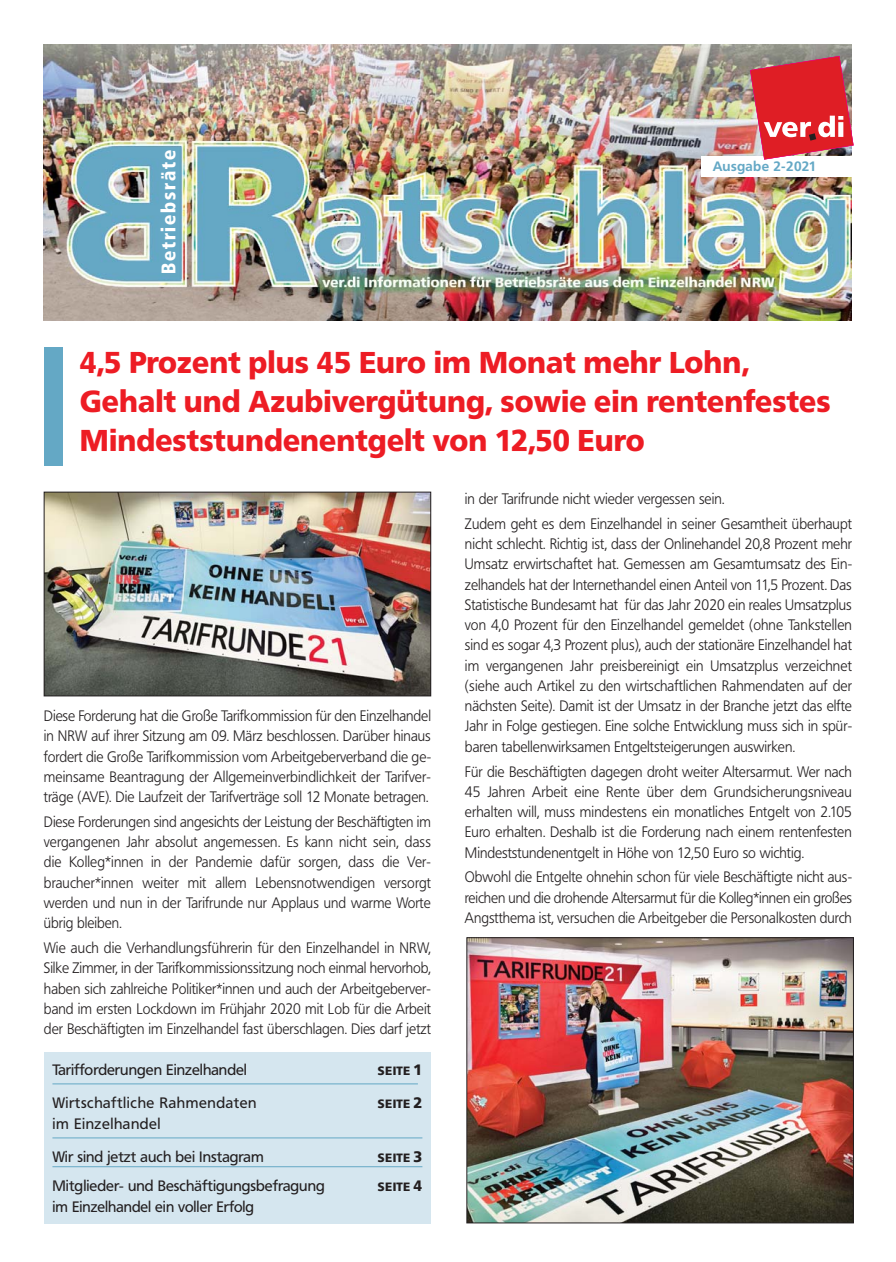
<style>
.page{position:relative;width:896px;height:1262px;background:#fff}
.page>*{position:absolute;margin:0;border:0;box-sizing:border-box;transform-origin:0 0}
.t1{font:900 30px/39px "Frutiger BQ";color:#ed1c24;scale:.95 1}
.t2{font:900 19.5px "Frutiger Condensed BQ";letter-spacing:.1em;color:#fff}
.t3{font:300 15px/20.2px "Frutiger BQ";color:#231f20;text-align:justify;scale:.95 1}
.t4{font:300 15px/20.2px "Frutiger BQ";color:#231f20;text-align:justify;scale:.94 1}
.t5{font:15px "Frutiger BQ";color:#231f20}
.t6{font:15px "Frutiger BQ";letter-spacing:.035em;color:#231f20}
.t7{font:700 13.5px "Frutiger BQ";letter-spacing:.025em;color:#64a8c5}
.t8{font:900 12px "Frutiger BQ";letter-spacing:.02em;color:#231f20}
.s1{font-size:15px}
</style>
<div class="page">
<img style="left:44px;top:44px;width:808px;height:276px">
<div style="left:701px;top:156px;width:153px;height:21px;background:#fff"></div>
<div style="left:44px;top:346px;width:19px;height:119px;background:#64a8c5"></div>
<div style="left:44px;top:1052px;width:387px;height:172px;background:#d5e6ef"></div>
<hr style="left:52px;top:1083px;width:366px;height:1px;background:#64a8c5">
<hr style="left:52px;top:1137px;width:370px;height:1px;background:#64a8c5">
<hr style="left:52px;top:1166px;width:370px;height:1px;background:#64a8c5">
<img style="left:750px;top:56px;width:104px;height:104px">
<img style="left:469px;top:939px;width:383px;height:281px">
<div style="left:467px;top:937px;width:387px;height:285px;border:1px solid #231f20"></div>
<img style="left:46px;top:494px;width:383px;height:200px">
<div style="left:44px;top:492px;width:387px;height:204px;border:1px solid #231f20"></div>
<h2 class="t2" style="left:161px;top:274px;width:126px;rotate:-90deg">Betriebsräte</h2>
<p class="t7" style="left:713px;top:161px;width:105px">Ausgabe 2-2021</p>
<h1 class="t1" style="left:80px;top:345px;width:792px">4,5 Prozent plus 45 Euro im Monat mehr Lohn,<br>Gehalt und Azubivergütung, sowie ein rentenfestes<br>Mindeststundenentgelt von 12,50 Euro</h1>
<p class="t3" style="left:44px;top:707px;width:409px">Diese Forderung hat die Große Tarifkommission für den Einzelhandel in NRW auf ihrer Sitzung am 09. März beschlossen. Darüber hinaus fordert die Große Tarifkommission vom Arbeitgeberverband die ge&shy;meinsame Beantragung der Allgemeinverbindlichkeit der Tarifver&shy;träge (AVE). Die Laufzeit der Tarifverträge soll 12 Monate betragen.</p>
<p class="t4" style="left:44px;top:812px;width:413px">Diese Forderungen sind angesichts der Leistung der Beschäftigten im vergangenen Jahr absolut angemessen. Es kann nicht sein, dass die Kolleg*innen in der Pandemie dafür sorgen, dass die Ver&shy;braucher*innen weiter mit allem Lebensnotwendigen versorgt werden und nun in der Tarifrunde nur Applaus und warme Worte übrig bleiben.</p>
<p class="t3" style="left:44px;top:938px;width:409px">Wie auch die Verhandlungsführerin für den Einzelhandel in NRW, Silke Zimmer, in der Tarifkommissionssitzung noch einmal hervorhob, haben sich zahlreiche Politiker*innen und auch der Arbeitgeberver&shy;band im ersten Lockdown im Frühjahr 2020 mit Lob für die Arbeit der Beschäftigten im Einzelhandel fast überschlagen. Dies darf jetzt</p>
<p class="t5" style="left:52px;top:1063px;width:196px">Tarifforderungen Einzelhandel</p>
<p class="t8" style="left:378px;top:1066px;width:46px">SEITE <span class="s1">1</span></p>
<p class="t6" style="left:52px;top:1096px;width:206px">Wirtschaftliche Rahmendaten</p>
<p class="t8" style="left:378px;top:1099px;width:46px">SEITE <span class="s1">2</span></p>
<p class="t6" style="left:52px;top:1117px;width:110px">im Einzelhandel</p>
<p class="t5" style="left:52px;top:1150px;width:213px">Wir sind jetzt auch bei Instagram</p>
<p class="t8" style="left:378px;top:1153px;width:46px">SEITE <span class="s1">3</span></p>
<p class="t5" style="left:52px;top:1179px;width:274px">Mitglieder- und Beschäftigungsbefragung</p>
<p class="t8" style="left:378px;top:1181px;width:46px">SEITE <span class="s1">4</span></p>
<p class="t5" style="left:52px;top:1200px;width:203px">im Einzelhandel ein voller Erfolg</p>
<p class="t3" style="left:465px;top:487px;width:409px;line-height:24.8px">in der Tarifrunde nicht wieder vergessen sein.<br>Zudem geht es dem Einzelhandel in seiner Gesamtheit überhaupt</p>
<p class="t3" style="left:465px;top:535px;width:409px">nicht schlecht. Richtig ist, dass der Onlinehandel 20,8 Prozent mehr Umsatz erwirtschaftet hat. Gemessen am Gesamtumsatz des Ein&shy;zelhandels hat der Internethandel einen Anteil von 11,5 Prozent. Das Statistische Bundesamt hat für das Jahr 2020 ein reales Umsatzplus von 4,0 Prozent für den Einzelhandel gemeldet (ohne Tankstellen sind es sogar 4,3 Prozent plus), auch der stationäre Einzelhandel hat im vergangenen Jahr preisbereinigt ein Umsatzplus verzeichnet (siehe auch Artikel zu den wirtschaftlichen Rahmendaten auf der nächsten Seite). Damit ist der Umsatz in der Branche jetzt das elfte Jahr in Folge gestiegen. Eine solche Entwicklung muss sich in spür&shy;baren tabellenwirksamen Entgeltsteigerungen auswirken.</p>
<p class="t3" style="left:465px;top:762px;width:409px">Für die Beschäftigten dagegen droht weiter Altersarmut. Wer nach 45 Jahren Arbeit eine Rente über dem Grundsicherungsniveau erhalten will, muss mindestens ein monatliches Entgelt von 2.105<br>Euro erhalten. Deshalb ist die Forderung nach einem rentenfesten Mindeststundenentgelt in Höhe von 12,50 Euro so wichtig.</p>
<p class="t4" style="left:465px;top:868px;width:413px">Obwohl die Entgelte ohnehin schon für viele Beschäftigte nicht aus&shy;reichen und die drohende Altersarmut für die Kolleg*innen ein großes Angstthema ist, versuchen die Arbeitgeber die Personalkosten durch</p>
</div>
